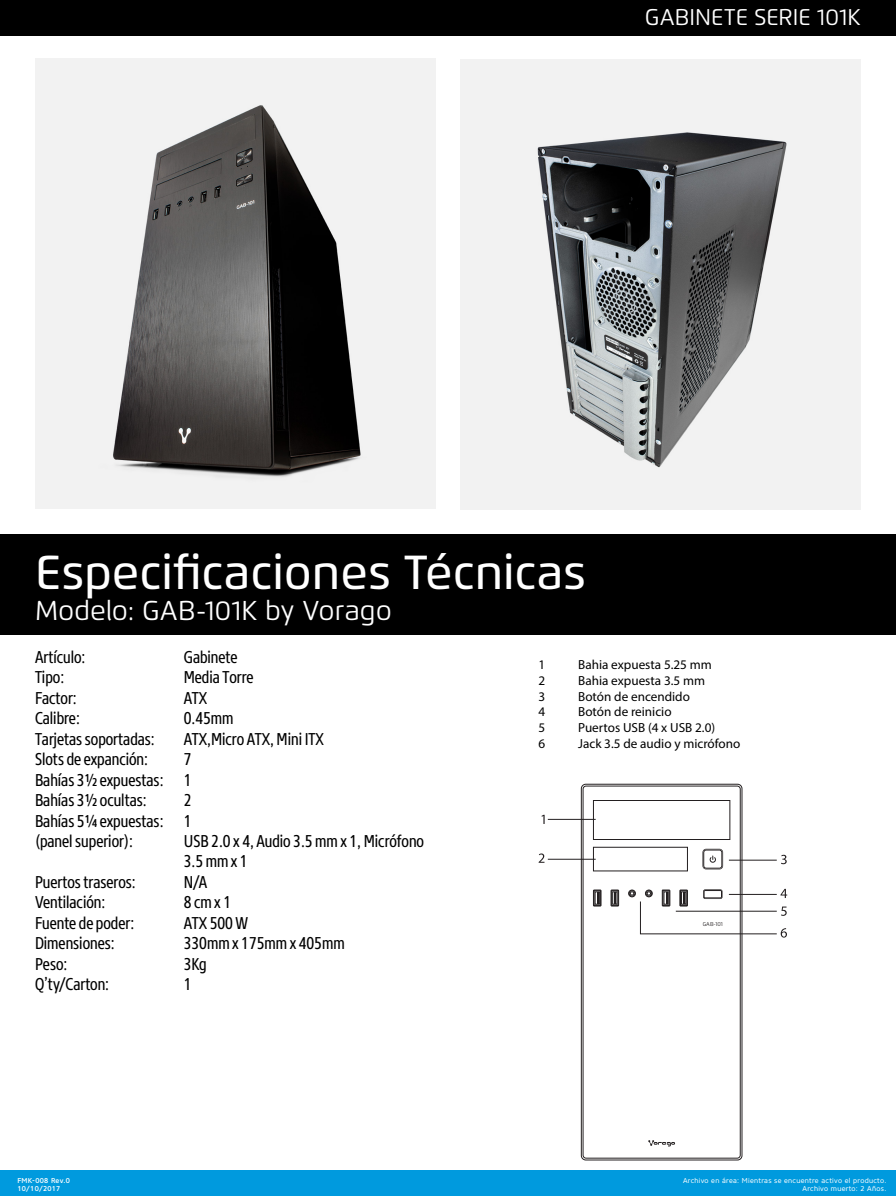
<style>
.page{position:relative;width:896px;height:1196px;background:#fff}
.page>*{position:absolute;margin:0;border:0;box-sizing:border-box;transform-origin:0 0}
.t1{font:500 47.69px "Flexo";color:#fff}
.t2{font:27.21px "Flexo";color:#fff}
.t3{font:22.75px "Flexo";color:#fff}
.t4{font:17.06px/20.5px "Core Sans N47 Cn";color:#000;text-align:justify}
.t5{font:13.21px "Myriad Pro";color:#000}
.t6{font:7px/7.9px "Core Sans N45";letter-spacing:.04em;color:#fff;text-align:right}
.t7{font:500 7px/7.9px "Core Sans N55";letter-spacing:.04em;color:#fff}
.t8{font:5.51px "Flexo";letter-spacing:.01em;color:#231f20}
</style>
<div class="page">
<div style="left:0;top:1170px;width:896px;height:25px;background:#009ade"></div>
<div style="left:0;top:534px;width:896px;height:100px;background:#000"></div>
<div style="left:0;top:0;width:896px;height:35px;background:#000"></div>
<img style="left:35px;top:59px;width:401px;height:449px">
<img style="left:460px;top:59px;width:401px;height:450px">
<hr style="left:729px;top:859px;width:48px;height:1px;background:#231f20">
<hr style="left:548px;top:819px;width:48px;height:1px;background:#231f20">
<hr style="left:548px;top:859px;width:48px;height:1px;background:#231f20">
<svg style="left:542px;top:814px;width:3px;height:9px"></svg>
<svg style="left:539px;top:853px;width:5px;height:9px"></svg>
<svg style="left:781px;top:854px;width:6px;height:10px"></svg>
<div style="left:593px;top:847px;width:95px;height:24px;border:1px solid #231f20"></div>
<div style="left:593px;top:889px;width:8px;height:17px;border:1px solid #231f20"></div>
<div style="left:594px;top:890px;width:6px;height:15px;border:1px solid #231f20"></div>
<div style="left:595px;top:891px;width:5px;height:13px;border:1px solid #231f20"></div>
<svg style="left:597px;top:892px;width:2px;height:11px"></svg>
<div style="left:611px;top:889px;width:8px;height:17px;border:1px solid #231f20"></div>
<div style="left:612px;top:890px;width:6px;height:15px;border:1px solid #231f20"></div>
<div style="left:613px;top:891px;width:4px;height:13px;border:1px solid #231f20"></div>
<svg style="left:629px;top:888px;width:158px;height:49px"></svg>
<svg style="left:648px;top:1140px;width:27px;height:6px"></svg>
<div style="left:583px;top:785px;width:157px;height:373px;border:1px solid #231f20;border-radius:3px"></div>
<div style="left:581px;top:783px;width:161px;height:377px;border:1px solid #231f20;border-radius:4px"></div>
<div style="left:593px;top:800px;width:137px;height:39px;border:1px solid #231f20"></div>
<svg style="left:702px;top:848px;width:21px;height:21px"></svg>
<h3 class="t3" style="left:645px;top:3px;width:218px">GABINETE SERIE 101K</h3>
<h1 class="t1" style="left:35px;top:543px;width:553px">Especificaciones Técnicas</h1>
<h2 class="t2" style="left:35px;top:594px;width:358px">Modelo: GAB-101K by Vorago</h2>
<p class="t4" style="left:35px;top:646px;width:52px">Artículo:</p>
<p class="t4" style="left:184px;top:646px;width:55px">Gabinete</p>
<p class="t4" style="left:35px;top:667px;width:31px">Tipo:</p>
<p class="t4" style="left:184px;top:667px;width:71px">Media Torre</p>
<p class="t4" style="left:35px;top:687px;width:43px">Factor:</p>
<p class="t4" style="left:184px;top:687px;width:25px">ATX</p>
<p class="t4" style="left:35px;top:708px;width:46px">Calibre:</p>
<p class="t4" style="left:184px;top:708px;width:51px">0.45mm</p>
<p class="t4" style="left:35px;top:728px;width:121px">Tarjetassoportadas:</p>
<p class="t4" style="left:184px;top:728px;width:142px">ATX,Micro ATX,Mini ITX</p>
<p class="t4" style="left:35px;top:748px;width:115px">Slots de expanción:</p>
<p class="t4" style="left:35px;top:748px;width:158px;text-indent:149px">7<br>Bahías 3½ expuestas: 1<br>Bahías 3½ ocultas:</p>
<p class="t4" style="left:35px;top:789px;width:158px;text-indent:149px">2<br>Bahías 5¼ expuestas: 1 (panelsuperior):</p>
<p class="t4" style="left:184px;top:830px;width:242px">USB 2.0 x 4, Audio 3.5mmx 1,Micrófono<br>3.5mmx1</p>
<p class="t4" style="left:35px;top:871px;width:102px">Puertostraseros:</p>
<p class="t4" style="left:184px;top:871px;width:25px">N/A</p>
<p class="t4" style="left:35px;top:891px;width:72px">Ventilación:</p>
<p class="t4" style="left:184px;top:891px;width:49px">8cmx1</p>
<p class="t4" style="left:35px;top:912px;width:101px">Fuente de poder:</p>
<p class="t4" style="left:184px;top:912px;width:66px">ATX 500 W</p>
<p class="t4" style="left:35px;top:932px;width:81px">Dimensiones:</p>
<p class="t4" style="left:184px;top:932px;width:162px">330mmx 175mmx 405mm</p>
<p class="t4" style="left:35px;top:953px;width:34px">Peso:</p>
<p class="t4" style="left:184px;top:953px;width:24px">3Kg</p>
<p class="t4" style="left:35px;top:973px;width:76px">Q’ty/Carton:</p>
<p class="t4" style="left:184px;top:973px;width:9px">1</p>
<p class="t7" style="left:18px;top:1176px;width:54px">FMK-008 Rev.0<br>10/10/2017</p>
<p class="t5" style="left:539px;top:656px;width:8px">1</p>
<p class="t5" style="left:578px;top:656px;width:135px">Bahia expuesta 5.25 mm</p>
<p class="t5" style="left:539px;top:672px;width:8px">2</p>
<p class="t5" style="left:578px;top:672px;width:128px">Bahia expuesta 3.5 mm</p>
<p class="t5" style="left:539px;top:688px;width:8px">3</p>
<p class="t5" style="left:578px;top:688px;width:113px">Botón de encendido</p>
<p class="t5" style="left:539px;top:703px;width:8px">4</p>
<p class="t5" style="left:578px;top:703px;width:95px">Botón de reinicio</p>
<p class="t5" style="left:539px;top:719px;width:8px">5</p>
<p class="t5" style="left:578px;top:719px;width:138px">Puertos USB (4 x USB 2.0)</p>
<p class="t5" style="left:539px;top:735px;width:8px">6</p>
<p class="t5" style="left:578px;top:735px;width:164px">Jack 3.5 de audio y micrófono</p>
<p class="t8" style="left:703px;top:920px;width:22px">GAB-101</p>
<p class="t6" style="left:683px;top:1176px;width:205px">Archivo en área: Mientras se encuentre activo el producto.<br>Archivo muerto: 2 Años.</p>
</div>
